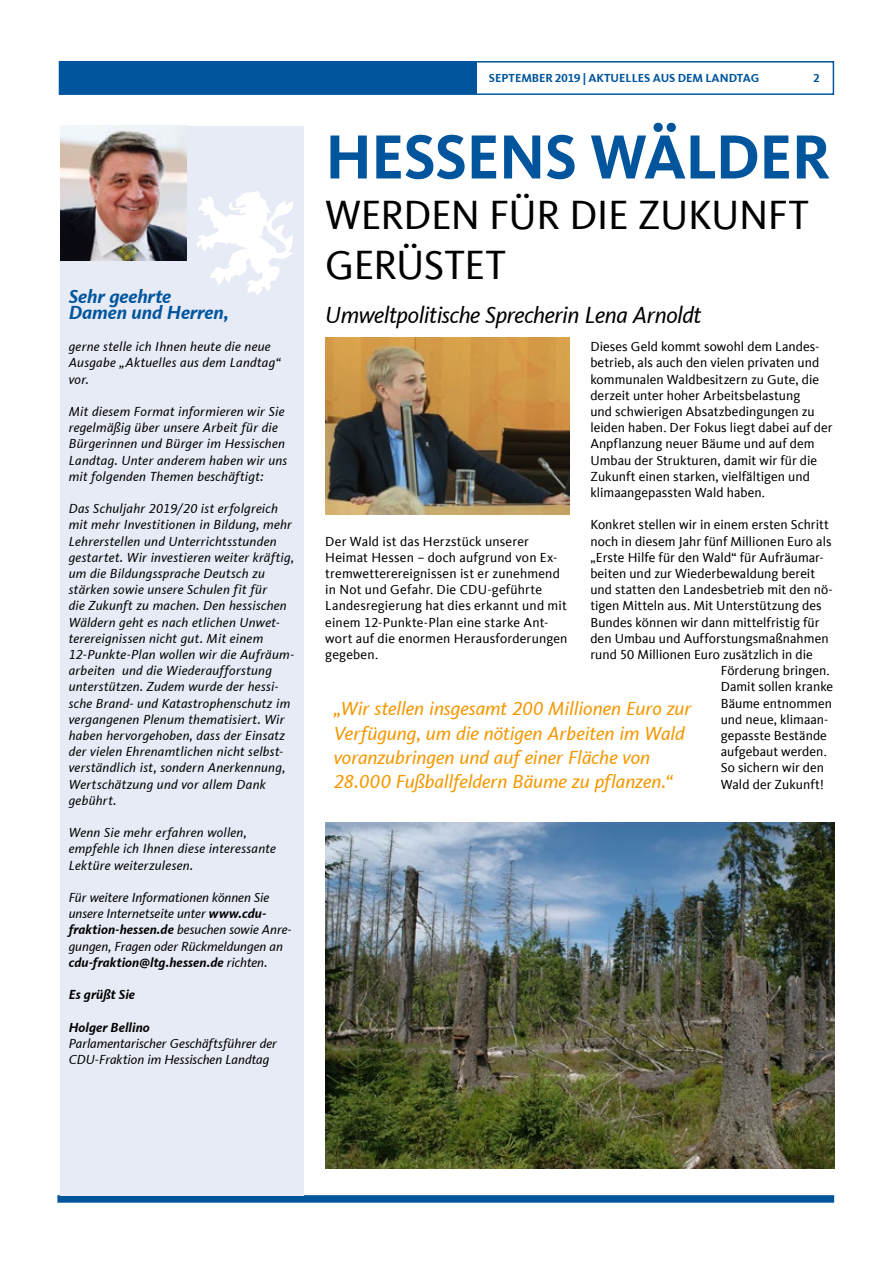
<style>
.page{position:relative;width:893px;height:1263px;background:#fff}
.page>*{position:absolute;margin:0;border:0;box-sizing:border-box;transform-origin:0 0}
.t1{font:700 64.5px "CDU Kievit Tab";letter-spacing:-.01em;color:#00559d}
.t2{font:42px/50.4px "CDU Kievit Tab";letter-spacing:-.01em;color:#000}
.t3{font:italic 24px "CDU Kievit Tab";letter-spacing:-.02em;color:#000}
.t4{font:italic 19.5px/24px "CDU Kievit Tab";letter-spacing:-.005em;color:#f49700}
.t5{font:italic 700 19.5px/16.2px "CDU Kievit Tab";letter-spacing:-.005em;color:#00559d}
.t6{font:13.5px/16.2px "CDU Kievit Tab";color:#000}
.t7{font:italic 13.5px/16.2px "CDU Kievit Tab";letter-spacing:.02em;color:#000}
.t8{font:italic 13.5px/16.2px "CDU Kievit Tab";color:#000}
.t9{font:italic 700 13.5px "CDU Kievit Tab";letter-spacing:.005em;color:#000}
.t10{font:700 12px "CDU Kievit Tab";color:#00559d}
.s1{font-weight:700}
</style>
<div class="page">
<div style="left:57px;top:1195px;width:777px;height:8px;background:#00559d"></div>
<div style="left:60px;top:126px;width:244px;height:1069px;background:#e7ebf6"></div>
<img style="left:60px;top:126px;width:126px;height:134px">
<svg style="left:196px;top:191px;width:97px;height:104px"></svg>
<div style="left:59px;top:61px;width:775px;height:34px;border:2px solid #00559d"></div>
<div style="left:60px;top:61px;width:416px;height:33px;background:#00559d"></div>
<img style="left:325px;top:822px;width:509px;height:347px">
<img style="left:325px;top:337px;width:244px;height:178px">
<h3 class="t5" style="left:69px;top:288px;width:162px">Sehr geehrte<br>Damen und Herren,</h3>
<p class="t7" style="left:69px;top:339px;width:213px">gerne stelle ich Ihnen heute die neue<br>Ausgabe „Aktuelles aus dem Landtag“ vor.</p>
<p class="t7" style="left:69px;top:403px;width:220px">Mit diesem Format informieren wir Sie regelmäßig über unsere Arbeit für die Bürgerinnen und Bürger im Hessischen Landtag. Unter anderem haben wir uns mit folgenden Themen beschäftigt:</p>
<p class="t7" style="left:69px;top:501px;width:227px">Das Schuljahr 2019/20 ist erfolgreich mit mehr Investitionen in Bildung, mehr Lehrerstellen und Unterrichtsstunden gestartet. Wir investieren weiter kräftig, um die Bildungssprache Deutsch zu stärken sowie unsere Schulen fit für<br>die Zukunft zu machen. Den hessischen Wäldern geht es nach etlichen Unwet&shy;terereignissen nicht gut. Mit einem 12-Punkte-Plan wollen wir die Aufräum&shy;arbeiten und die Wiederaufforstung unterstützen. Zudem wurde der hessi&shy;sche Brand- und Katastrophenschutz im vergangenen Plenum thematisiert. Wir haben hervorgehoben, dass der Einsatz der vielen Ehrenamtlichen nicht selbst&shy;verständlich ist, sondern Anerkennung, Wertschätzung und vor allem Dank gebührt.</p>
<p class="t7" style="left:69px;top:825px;width:209px">Wenn Sie mehr erfahren wollen, empfehle ich Ihnen diese interessante<br>Lektüre weiterzulesen.</p>
<p class="t8" style="left:69px;top:889px;width:224px">Für weitere Informationen können Sie unsere Internetseite unter <span class="s1">www.cdu&shy;fraktion-hessen.de</span> besuchen sowie Anre&shy;gungen, Fragen oder Rückmeldungen an <span class="s1">cdu-fraktion@ltg.hessen.de</span> richten.</p>
<p class="t9" style="left:69px;top:987px;width:68px">Es grüßt Sie</p>
<p class="t9" style="left:69px;top:1019px;width:82px">Holger Bellino</p>
<p class="t8" style="left:69px;top:1035px;width:210px">Parlamentarischer Geschäftsführer der<br>CDU-Fraktion im Hessischen Landtag</p>
<p class="t10" style="left:489px;top:71px;width:272px">SEPTEMBER 2019 | AKTUELLES AUS DEM LANDTAG</p>
<p class="t10" style="left:814px;top:71px;width:8px">2</p>
<h1 class="t1" style="left:325px;top:119px;width:507px">HESSENS WÄLDER</h1>
<h2 class="t2" style="left:325px;top:190px;width:485px">WERDEN FÜR DIE ZUKUNFT<br>GERÜSTET</h2>
<h3 class="t3" style="left:325px;top:301px;width:378px">Umweltpolitische Sprecherin Lena Arnoldt</h3>
<p class="t6" style="left:590px;top:339px;width:244px">Dieses Geld kommt sowohl dem Landes&shy;betrieb, als auch den vielen privaten und kommunalen Waldbesitzern zu Gute, die derzeit unter hoher Arbeitsbelastung<br>und schwierigen Absatzbedingungen zu leiden haben. Der Fokus liegt dabei auf der Anpflanzung neuer Bäume und auf dem Umbau der Strukturen, damit wir für die Zukunft einen starken, vielfältigen und klimaangepassten Wald haben.</p>
<p class="t6" style="left:590px;top:517px;width:240px">Konkret stellen wir in einem ersten Schritt</p>
<p class="t6" style="left:590px;top:533px;width:243px">noch in diesem Jahr fünf Millionen Euro als</p>
<p class="t6" style="left:590px;top:549px;width:235px">„Erste Hilfe für den Wald“ für Aufräumar-</p>
<p class="t6" style="left:590px;top:565px;width:226px">beiten und zur Wiederbewaldung bereit</p>
<p class="t6" style="left:590px;top:582px;width:244px">und statten den Landesbetrieb mit den nö-</p>
<p class="t6" style="left:590px;top:598px;width:233px">tigen Mitteln aus. Mit Unterstützung des</p>
<p class="t6" style="left:590px;top:614px;width:231px">Bundes können wir dann mittelfristig für</p>
<p class="t6" style="left:590px;top:630px;width:240px">den Umbau und Aufforstungsmaßnahmen</p>
<p class="t6" style="left:590px;top:646px;width:224px">rund 50 Millionen Euro zusätzlich in die</p>
<p class="t6" style="left:721px;top:663px;width:110px">Förderung bringen.</p>
<p class="t6" style="left:721px;top:679px;width:114px">Damit sollen kranke</p>
<p class="t6" style="left:721px;top:695px;width:113px">Bäume entnommen</p>
<p class="t6" style="left:721px;top:711px;width:109px">und neue, klimaan-</p>
<p class="t6" style="left:721px;top:727px;width:108px">gepasste Bestände</p>
<p class="t6" style="left:721px;top:744px;width:108px">aufgebaut werden.</p>
<p class="t6" style="left:721px;top:760px;width:105px">So sichern wir den</p>
<p class="t6" style="left:721px;top:776px;width:105px">Wald der Zukunft!</p>
<p class="t6" style="left:325px;top:533px;width:244px">Der Wald ist das Herzstück unserer Heimat Hessen – doch aufgrund von Ex&shy;tremwetterereignissen ist er zunehmend in Not und Gefahr. Die CDU-geführte Landesregierung hat dies erkannt und mit einem 12-Punkte-Plan eine starke Ant&shy;wort auf die enormen Herausforderungen gegeben.</p>
<h3 class="t4" style="left:334px;top:697px;width:359px">„Wir stellen insgesamt 200 Millionen Euro zur Verfügung, um die nötigen Arbeiten im Wald voranzubringen und auf einer Fläche von 28.000 Fußballfeldern Bäume zu pflanzen.“</h3>
</div>
